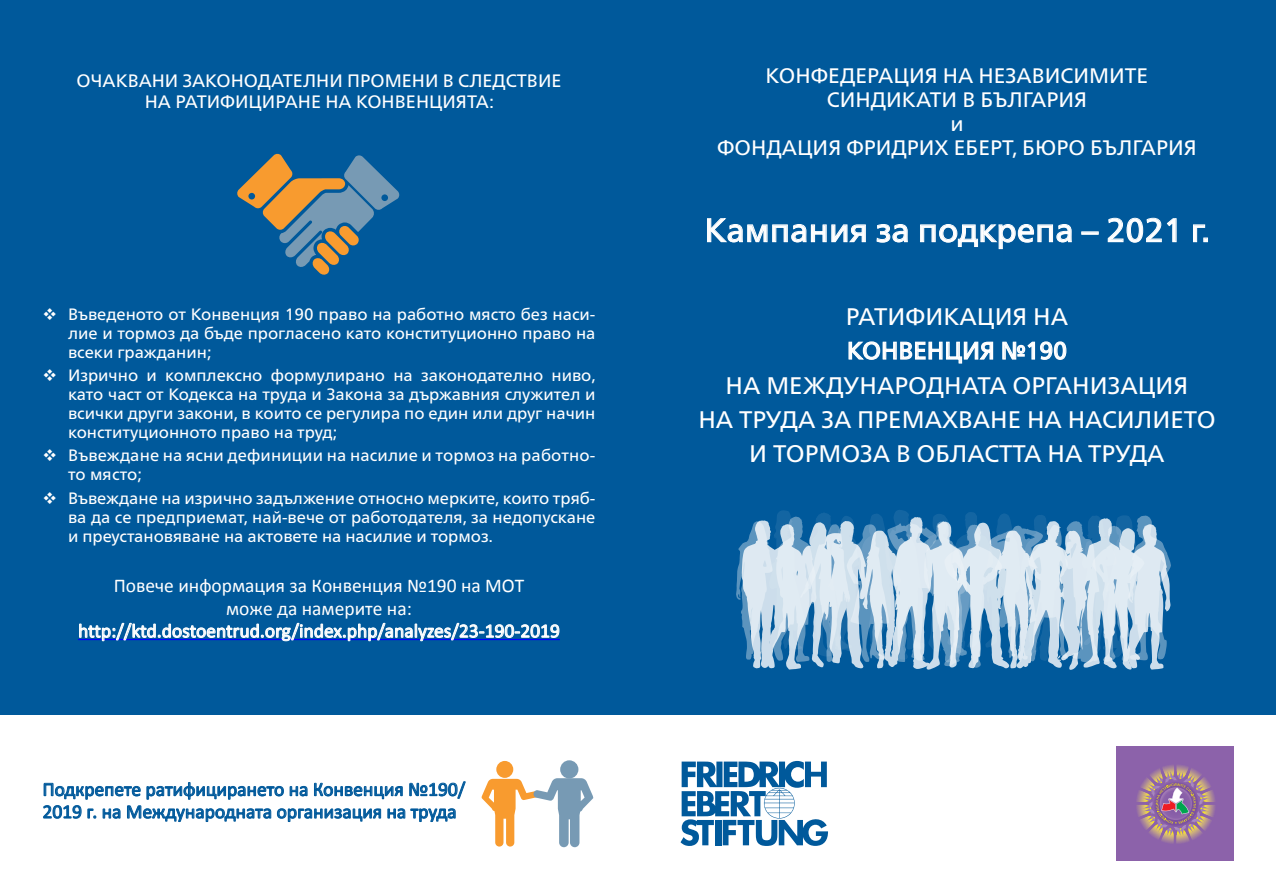
<style>
.page{position:relative;width:1276px;height:893px;background:#fff}
.page>*{position:absolute;margin:0;border:0;box-sizing:border-box;transform-origin:0 0}
.t1{font:33px "Frutiger Neue LTW1 G";color:#fff}
.t2{font:24px/34.5px "Frutiger Neue LTW1 G";color:#fff;text-align:center}
.t3{font:21px/24.2px "Frutiger Neue LTW1 G";color:#fff;text-align:center}
.t4{font:19.5px/22.4px "Calibri";color:#fff;text-align:center}
.t5{font:19.5px/22.4px "Calibri";color:#00599b}
.t6{font:18px/20.7px "Frutiger Neue LTW1 G";color:#fff;text-align:center}
.t7{font:16.5px/19px "Frutiger Neue LTW1 G";color:#fff;text-align:justify}
</style>
<div class="page">
<div style="left:0;top:0;width:1276px;height:714px;background:#00599b"></div>
<div style="left:1116px;top:747px;width:117px;height:113px;background:#8c62aa"></div>
<svg style="left:1137px;top:765px;width:78px;height:78px"></svg>
<svg style="left:680px;top:761px;width:148px;height:85px"></svg>
<svg style="left:707px;top:218px;width:159px;height:25px"></svg>
<svg style="left:876px;top:224px;width:32px;height:19px"></svg>
<svg style="left:920px;top:224px;width:152px;height:25px"></svg>
<svg style="left:1081px;top:232px;width:17px;height:2px"></svg>
<svg style="left:1107px;top:218px;width:69px;height:25px"></svg>
<svg style="left:1193px;top:224px;width:14px;height:18px"></svg>
<svg style="left:848px;top:341px;width:145px;height:23px"></svg>
<svg style="left:1002px;top:341px;width:65px;height:19px"></svg>
<svg style="left:736px;top:510px;width:435px;height:160px"></svg>
<hr style="left:78px;top:639px;width:482px;height:1px;background:#00f">
<svg style="left:79px;top:623px;width:480px;height:19px"></svg>
<svg style="left:43px;top:781px;width:423px;height:42px"></svg>
<svg style="left:237px;top:153px;width:163px;height:122px"></svg>
<div style="left:496px;top:761px;width:17px;height:17px;background:#f89b2f;border-radius:50%"></div>
<svg style="left:481px;top:778px;width:112px;height:69px"></svg>
<div style="left:560px;top:760px;width:18px;height:18px;background:#779ab4;border-radius:50%"></div>
<p class="t6" style="left:76px;top:71px;width:487px">ОЧАКВАНИ ЗАКОНОДАТЕЛНИ ПРОМЕНИ В СЛЕДСТВИЕ<br>НА РАТИФИЦИРАНЕ НА КОНВЕНЦИЯТА:</p>
<p class="t7" style="left:68px;top:305px;width:529px;text-indent:-26px">❖ Въведеното от Конвенция 190 право на работно място без наси&shy;лие и тормоз да бъде прогласено като конституционно право на всеки гражданин;</p>
<p class="t7" style="left:68px;top:366px;width:529px;text-indent:-26px">❖ Изрично и комплексно формулирано на законодателно ниво, като част от Кодекса на труда и Закона за държавния служител и всички други закони, в които се регулира по един или друг начин конституционното право на труд;</p>
<p class="t7" style="left:68px;top:446px;width:529px;text-indent:-26px">❖ Въвеждане на ясни дефиниции на насилие и тормоз на работно&shy;то място;</p>
<p class="t7" style="left:68px;top:488px;width:529px;text-indent:-26px">❖ Въвеждане на изрично задължение относно мерките, които тряб&shy;ва да се предприемат, най-вече от работодателя, за недопускане и преустановяване на актовете на насилие и тормоз.</p>
<p class="t4" style="left:78px;top:575px;width:483px">Повече информация за Конвенция №190 на МОТ<br>може да намерите на: http://ktd.dostoentrud.org/index.php/analyzes/23-190-2019</p>
<p class="t5" style="left:43px;top:778px;width:424px">Подкрепете ратифицирането на Конвенция №190/<br>2019 г. на Международната организация на труда</p>
<p class="t3" style="left:717px;top:64px;width:481px">КОНФЕДЕРАЦИЯ НА НЕЗАВИСИМИТЕ<br>СИНДИКАТИ В БЪЛГАРИЯ<br>и<br>ФОНДАЦИЯ ФРИДРИХ ЕБЕРТ, БЮРО БЪЛГАРИЯ</p>
<h1 class="t1" style="left:704px;top:211px;width:507px">Кампания за подкрепа – 2021 г.</h1>
<h2 class="t2" style="left:698px;top:299px;width:519px">РАТИФИКАЦИЯ НА<br>КОНВЕНЦИЯ №190<br>НА МЕЖДУНАРОДНАТА ОРГАНИЗАЦИЯ<br>НА ТРУДА ЗА ПРЕМАХВАНЕ НА НАСИЛИЕТО<br>И ТОРМОЗА В ОБЛАСТТА НА ТРУДА</h2>
</div>
